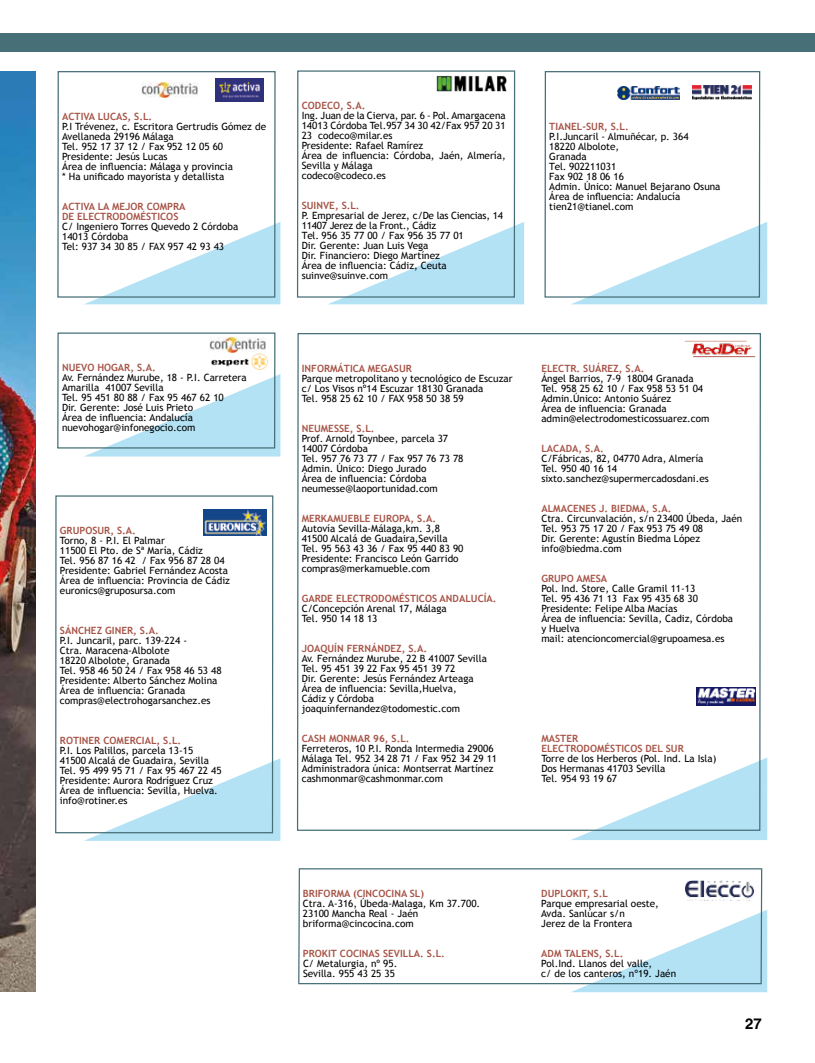
<style>
.page{position:relative;width:815px;height:1063px;background:#fff}
.page>*{position:absolute;margin:0;border:0;box-sizing:border-box;transform-origin:0 0}
.t1{font:700 15px "Helvetica";color:#000}
.t2{font:10px/10px "Trebuchet MS";color:#000}
.t3{font:700 10px/10px "Trebuchet MS";color:#a75447}
</style>
<div class="page">
<div style="left:0;top:33px;width:815px;height:18px;background:#466f77"></div>
<img style="left:0;top:71px;width:36px;height:921px">
<svg style="left:329px;top:222px;width:195px;height:82px"></svg>
<div style="left:571px;top:758px;width:196px;height:82px;background:#b3e2f5"></div>
<svg style="left:84px;top:374px;width:196px;height:83px"></svg>
<svg style="left:84px;top:758px;width:196px;height:83px"></svg>
<div style="left:55px;top:495px;width:218px;height:338px;border:1px solid #466f77"></div>
<img style="left:204px;top:509px;width:63px;height:26px">
<div style="left:57px;top:333px;width:218px;height:116px;border:1px solid #466f77"></div>
<img style="left:212px;top:354px;width:56px;height:16px">
<svg style="left:296px;top:333px;width:466px;height:499px"></svg>
<div style="left:297px;top:70px;width:218px;height:228px;border:1px solid #466f77"></div>
<img style="left:436px;top:75px;width:71px;height:16px">
<svg style="left:572px;top:222px;width:195px;height:82px"></svg>
<svg style="left:85px;top:222px;width:195px;height:82px"></svg>
<div style="left:57px;top:71px;width:219px;height:227px;border:1px solid #466f77"></div>
<div style="left:544px;top:71px;width:216px;height:227px;border:1px solid #466f77"></div>
<img style="left:618px;top:86px;width:61px;height:13px">
<img style="left:693px;top:86px;width:59px;height:14px">
<img style="left:696px;top:687px;width:59px;height:18px">
<img style="left:141px;top:83px;width:56px;height:14px">
<img style="left:210px;top:338px;width:56px;height:15px">
<div style="left:571px;top:910px;width:196px;height:82px;background:#b3e2f5"></div>
<svg style="left:298px;top:868px;width:465px;height:117px"></svg>
<img style="left:685px;top:881px;width:68px;height:19px">
<img style="left:215px;top:79px;width:49px;height:22px">
<p class="t3" style="left:62px;top:111px;width:92px">ACTIVA LUCAS, S.L.</p>
<p class="t2" style="left:62px;top:121px;width:205px">P.I Trévenez, c. Escritora Gertrudis Gómez de Avellaneda 29196 Málaga<br>Tel. 952 17 37 12 / Fax 952 12 05 60<br>Presidente: Jesús Lucas<br>Área de influencia: Málaga y provincia<br>* Ha unificado mayorista y detallista</p>
<p class="t3" style="left:62px;top:201px;width:125px">ACTIVA LA MEJOR COMPRA<br>DE ELECTRODOMÉSTICOS</p>
<p class="t2" style="left:62px;top:221px;width:178px">C/ Ingeniero Torres Quevedo 2 Córdoba<br>14013 Córdoba<br>Tel: 937 34 30 85 / FAX 957 42 93 43</p>
<p class="t3" style="left:62px;top:363px;width:95px">NUEVO HOGAR, S.A.</p>
<p class="t2" style="left:62px;top:373px;width:186px">Av. Fernández Murube, 18 - P.I. Carretera<br>Amarilla 41007 Sevilla<br>Tel. 95 451 80 88 / Fax 95 467 62 10<br>Dir. Gerente: José Luis Prieto<br>Área de influencia: Andalucía nuevohogar@infonegocio.com</p>
<p class="t3" style="left:60px;top:525px;width:77px">GRUPOSUR, S.A.</p>
<p class="t2" style="left:60px;top:536px;width:172px">Torno, 8 - P.I. El Palmar<br>11500 El Pto. de Sª María, Cádiz<br>Tel. 956 87 16 42 / Fax 956 87 28 04<br>Presidente: Gabriel Fernández Acosta<br>Área de influencia: Provincia de Cádiz euronics@gruposursa.com</p>
<p class="t3" style="left:60px;top:625px;width:100px">SÁNCHEZ GINER, S.A.</p>
<p class="t2" style="left:60px;top:636px;width:163px">P.I. Juncaril, parc. 139-224 -<br>Ctra. Maracena-Albolote<br>18220 Albolote, Granada<br>Tel. 958 46 50 24 / Fax 958 46 53 48<br>Presidente: Alberto Sánchez Molina<br>Área de influencia: Granada compras@electrohogarsanchez.es</p>
<p class="t3" style="left:60px;top:735px;width:123px">ROTINER COMERCIAL, S.L.</p>
<p class="t2" style="left:60px;top:746px;width:163px">P.I. Los Palillos, parcela 13-15<br>41500 Alcalá de Guadaira, Sevilla<br>Tel. 95 499 95 71 / Fax 95 467 22 45<br>Presidente: Aurora Rodríguez Cruz<br>Área de influencia: Sevilla, Huelva. info@rotiner.es</p>
<p class="t3" style="left:302px;top:101px;width:65px">CODECO, S.A.</p>
<p class="t2" style="left:302px;top:111px;width:205px">Ing. Juan de la Cierva, par. 6 - Pol. Amargacena<br>14013 Córdoba Tel.957 34 30 42/Fax 957 20 31<br>23 codeco@milar.es<br>Presidente: Rafael Ramírez<br>Área de influencia: Córdoba, Jaén, Almería,<br>Sevilla y Málaga<br>codeco@codeco.es</p>
<p class="t3" style="left:302px;top:201px;width:59px">SUINVE, S.L.</p>
<p class="t2" style="left:302px;top:211px;width:203px">P. Empresarial de Jerez, c/De las Ciencias, 14<br>11407 Jerez de la Front., Cádiz<br>Tel. 956 35 77 00 / Fax 956 35 77 01<br>Dir. Gerente: Juan Luis Vega<br>Dir. Financiero: Diego Martínez<br>Área de influencia: Cádiz, Ceuta suinve@suinve.com</p>
<p class="t3" style="left:549px;top:121px;width:81px">TIANEL-SUR, S.L.</p>
<p class="t2" style="left:549px;top:131px;width:173px">P.I.Juncaril - Almuñécar, p. 364<br>18220 Albolote,<br>Granada<br>Tel. 902211031<br>Fax 902 18 06 16<br>Admin. Único: Manuel Bejarano Osuna<br>Área de influencia: Andalucía tien21@tianel.com</p>
<p class="t3" style="left:302px;top:363px;width:112px">INFORMÁTICA MEGASUR</p>
<p class="t2" style="left:302px;top:373px;width:212px">Parque metropolitano y tecnológico de Escuzar c/ Los Visos nº14 Escuzar 18130 Granada<br>Tel. 958 25 62 10 / FAX 958 50 38 59</p>
<p class="t3" style="left:302px;top:423px;width:74px">NEUMESSE, S.L.</p>
<p class="t2" style="left:302px;top:433px;width:163px">Prof. Arnold Toynbee, parcela 37<br>14007 Córdoba<br>Tel. 957 76 73 77 / Fax 957 76 73 78<br>Admin. Único: Diego Jurado<br>Área de influencia: Córdoba neumesse@laoportunidad.com</p>
<p class="t3" style="left:302px;top:513px;width:136px">MERKAMUEBLE EUROPA, S.A.</p>
<p class="t2" style="left:302px;top:523px;width:163px">Autovía Sevilla-Málaga,km. 3,8<br>41500 Alcalá de Guadaira,Sevilla<br>Tel. 95 563 43 36 / Fax 95 440 83 90<br>Presidente: Francisco León Garrido compras@merkamueble.com</p>
<p class="t3" style="left:302px;top:593px;width:196px">GARDE ELECTRODOMÉSTICOS ANDALUCÍA.</p>
<p class="t2" style="left:302px;top:603px;width:146px">C/Concepción Arenal 17, Málaga<br>Tel. 950 14 18 13</p>
<p class="t3" style="left:302px;top:643px;width:127px">JOAQUÍN FERNÁNDEZ, S.A.</p>
<p class="t2" style="left:302px;top:653px;width:187px">Av. Fernández Murube, 22 B 41007 Sevilla Tel. 95 451 39 22 Fax 95 451 39 72<br>Dir. Gerente: Jesús Fernández Arteaga Área de influencia: Sevilla,Huelva,<br>Cádiz y Córdoba joaquinfernandez@todomestic.com</p>
<p class="t3" style="left:302px;top:733px;width:109px">CASH MONMAR 96, S.L.</p>
<p class="t2" style="left:302px;top:743px;width:197px">Ferreteros, 10 P.I. Ronda Intermedia 29006<br>Málaga Tel. 952 34 28 71 / Fax 952 34 29 11<br>Administradora única: Montserrat Martínez cashmonmar@cashmonmar.com</p>
<p class="t3" style="left:541px;top:363px;width:105px">ELECTR. SUÁREZ, S.A.</p>
<p class="t2" style="left:541px;top:373px;width:170px">Ángel Barrios, 7-9 18004 Granada<br>Tel. 958 25 62 10 / Fax 958 53 51 04<br>Admin.Único: Antonio Suárez<br>Área de influencia: Granada admin@electrodomesticossuarez.com</p>
<p class="t3" style="left:541px;top:443px;width:64px">LACADA, S.A.</p>
<p class="t2" style="left:541px;top:453px;width:169px">C/Fábricas, 82, 04770 Adra, Almería<br>Tel. 950 40 16 14 sixto.sanchez@supermercadosdani.es</p>
<p class="t3" style="left:541px;top:503px;width:132px">ALMACENES J. BIEDMA, S.A.</p>
<p class="t2" style="left:541px;top:513px;width:202px">Ctra. Circunvalación, s/n 23400 Úbeda, Jaén<br>Tel. 953 75 17 20 / Fax 953 75 49 08<br>Dir. Gerente: Agustín Biedma López info@biedma.com</p>
<p class="t3" style="left:541px;top:573px;width:67px">GRUPO AMESA</p>
<p class="t2" style="left:541px;top:583px;width:193px">Pol. Ind. Store, Calle Gramil 11-13<br>Tel. 95 436 71 13 Fax 95 435 68 30<br>Presidente: Felipe Alba Macías<br>Área de influencia: Sevilla, Cadiz, Córdoba y Huelva<br>mail: atencioncomercial@grupoamesa.es</p>
<p class="t3" style="left:541px;top:733px;width:144px">MASTER<br>ELECTRODOMÉSTICOS DEL SUR</p>
<p class="t2" style="left:541px;top:753px;width:177px">Torre de los Herberos (Pol. Ind. La Isla)<br>Dos Hermanas 41703 Sevilla<br>Tel. 954 93 19 67</p>
<p class="t3" style="left:303px;top:888px;width:123px">BRIFORMA (CINCOCINA SL)</p>
<p class="t2" style="left:303px;top:898px;width:179px">Ctra. A-316, Úbeda-Malaga, Km 37.700.<br>23100 Mancha Real - Jaén briforma@cincocina.com</p>
<p class="t3" style="left:303px;top:948px;width:143px">PROKIT COCINAS SEVILLA. S.L.</p>
<p class="t2" style="left:303px;top:958px;width:96px">C/ Metalurgia, nº 95.<br>Sevilla. 955 43 25 35</p>
<p class="t3" style="left:541px;top:888px;width:68px">DUPLOKIT, S.L</p>
<p class="t2" style="left:541px;top:898px;width:119px">Parque empresarial oeste,<br>Avda. Sanlúcar s/n<br>Jerez de la Frontera</p>
<p class="t3" style="left:541px;top:948px;width:84px">ADM TALENS, S.L.</p>
<p class="t2" style="left:541px;top:958px;width:136px">Pol.Ind. Llanos del valle,<br>c/ de los canteros, nº19. Jaén</p>
<h1 class="t1" style="left:745px;top:1014px;width:18px">27</h1>
</div>
